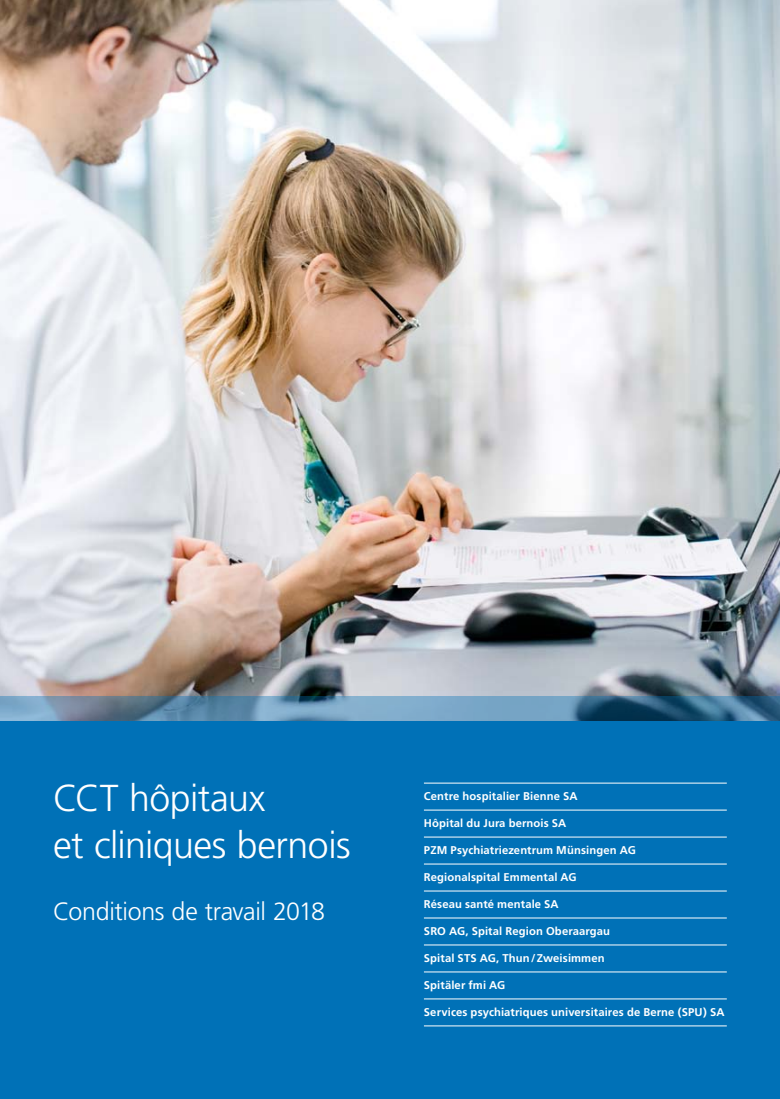
<style>
.page{position:relative;width:780px;height:1099px;background:#fff}
.page>*{position:absolute;margin:0;border:0;box-sizing:border-box;transform-origin:0 0}
.Headline_30pt{font:300 37.5px/46.9px "Frutiger";letter-spacing:-.015em;color:#fff}
.Untertitel_21pt{font:300 25px "Frutiger";letter-spacing:-.015em;color:#fff}
.Lauftext{font:700 11.25px "Frutiger";letter-spacing:.01em;color:#fff}
</style>
<div class="page">
<img style="left:0;top:0;width:780px;height:696px">
<div style="left:0;top:721px;width:780px;height:377px;background:#0071b7"></div>
<svg style="left:0;top:696px;width:780px;height:25px;background:#5d87a5"></svg>
<hr style="left:424px;top:782px;width:302px;height:1px;background:#fff">
<hr style="left:424px;top:809px;width:302px;height:1px;background:#fff">
<hr style="left:424px;top:836px;width:302px;height:1px;background:#fff">
<hr style="left:424px;top:863px;width:302px;height:1px;background:#fff">
<hr style="left:424px;top:890px;width:302px;height:1px;background:#fff">
<hr style="left:424px;top:917px;width:302px;height:1px;background:#fff">
<hr style="left:424px;top:944px;width:302px;height:1px;background:#fff">
<hr style="left:424px;top:971px;width:302px;height:1px;background:#fff">
<hr style="left:424px;top:998px;width:302px;height:1px;background:#fff">
<hr style="left:424px;top:1025px;width:302px;height:1px;background:#fff">
<p class="Headline_30pt" style="left:53px;top:775px;width:299px">CCT hôpitaux<br>et cliniques bernois</p>
<p class="Untertitel_21pt" style="left:53px;top:897px;width:273px">Conditions de travail 2018</p>
<p class="Lauftext" style="left:424px;top:789px;width:155px">Centre hospitalier Bienne SA</p>
<p class="Lauftext" style="left:424px;top:816px;width:144px">Hôpital du Jura bernois SA</p>
<p class="Lauftext" style="left:424px;top:843px;width:213px">PZM Psychiatriezentrum Münsingen AG</p>
<p class="Lauftext" style="left:424px;top:870px;width:154px">Regionalspital Emmental AG</p>
<p class="Lauftext" style="left:424px;top:897px;width:136px">Réseau santé mentale SA</p>
<p class="Lauftext" style="left:424px;top:924px;width:188px">SRO AG, Spital Region Oberaargau</p>
<p class="Lauftext" style="left:424px;top:951px;width:182px">Spital STS AG, Thun/Zweisimmen</p>
<p class="Lauftext" style="left:424px;top:978px;width:83px">Spitäler fmi AG</p>
<p class="Lauftext" style="left:424px;top:1005px;width:302px">Services psychiatriques universitaires de Berne (SPU) SA</p>
</div>
